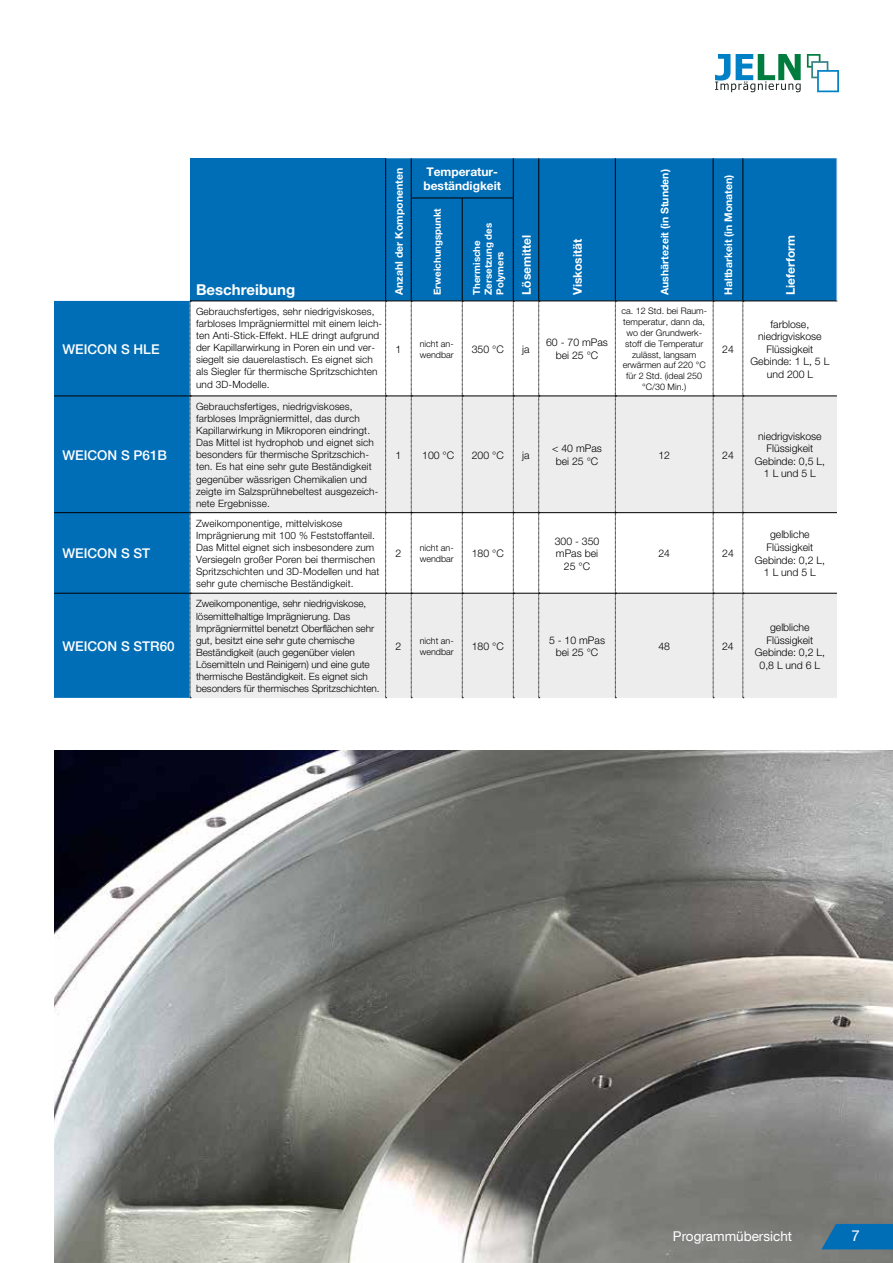
<style>
.page{position:relative;width:893px;height:1263px;background:#fff}
.page>*{position:absolute;margin:0;border:0;box-sizing:border-box;transform-origin:0 0}
.t1{font:700 15px "Helvetica Neue";color:#fff}
.t2{font:15px "Helvetica Neue LT Com";color:#fff}
.t3{font:500 13.5px "Helvetica Neue";color:#fff}
.t4{font:13.5px "Helvetica Neue LT Com";color:#fff}
.t5{font:700 12px/14.4px "Helvetica Neue";color:#fff}
.t6{font:300 10.5px/12.6px "Helvetica Neue";color:#000;text-align:center}
.t7{font:700 10.5px "Helvetica Neue";color:#fff}
.t8{font:300 10.05px/12px "Helvetica Neue";letter-spacing:.01em;color:#000}
.t9{font:700 9.75px/11.7px "Helvetica Neue";color:#fff}
.t10{font:300 9px/10.8px "Helvetica Neue";color:#000}
</style>
<div class="page">
<img style="left:54px;top:750px;width:839px;height:513px">
<svg style="left:54px;top:158px;width:783px;height:540px;background:#1e7ebe"></svg>
<svg style="left:191px;top:302px;width:646px;height:94px"></svg>
<svg style="left:191px;top:397px;width:646px;height:301px;fill:#ededed"></svg>
<hr style="left:385px;top:158px;width:1px;height:40px;background:#000">
<hr style="left:385px;top:198px;width:1px;height:103px;background:#000">
<hr style="left:411px;top:158px;width:1px;height:40px;background:#000">
<hr style="left:513px;top:158px;width:1px;height:40px;background:#000">
<hr style="left:538px;top:158px;width:1px;height:40px;background:#000">
<hr style="left:615px;top:158px;width:1px;height:40px;background:#000">
<hr style="left:713px;top:158px;width:1px;height:40px;background:#000">
<hr style="left:743px;top:158px;width:1px;height:40px;background:#000">
<hr style="left:538px;top:198px;width:1px;height:103px;background:#000">
<hr style="left:615px;top:198px;width:1px;height:103px;background:#000">
<hr style="left:713px;top:198px;width:1px;height:103px;background:#000">
<hr style="left:743px;top:198px;width:1px;height:103px;background:#000">
<hr style="left:411px;top:198px;width:51px;height:1px;background:#000">
<hr style="left:411px;top:198px;width:1px;height:103px;background:#000">
<hr style="left:462px;top:198px;width:51px;height:1px;background:#000">
<hr style="left:462px;top:198px;width:1px;height:103px;background:#000">
<hr style="left:513px;top:198px;width:1px;height:103px;background:#000">
<hr style="left:190px;top:301px;width:196px;height:1px;background:#000">
<hr style="left:411px;top:301px;width:51px;height:1px;background:#000">
<hr style="left:462px;top:301px;width:51px;height:1px;background:#000">
<hr style="left:539px;top:301px;width:76px;height:1px;background:#000">
<hr style="left:615px;top:301px;width:98px;height:1px;background:#000">
<hr style="left:713px;top:301px;width:30px;height:1px;background:#000">
<hr style="left:743px;top:301px;width:94px;height:1px;background:#000">
<hr style="left:54px;top:396px;width:136px;height:1px;background:#000">
<hr style="left:190px;top:396px;width:195px;height:1px;background:#000">
<hr style="left:411px;top:396px;width:51px;height:1px;background:#000">
<hr style="left:462px;top:396px;width:51px;height:1px;background:#000">
<hr style="left:539px;top:396px;width:76px;height:1px;background:#000">
<hr style="left:615px;top:396px;width:98px;height:1px;background:#000">
<hr style="left:713px;top:396px;width:30px;height:1px;background:#000">
<hr style="left:743px;top:396px;width:94px;height:1px;background:#000">
<hr style="left:54px;top:512px;width:136px;height:1px;background:#000">
<hr style="left:190px;top:512px;width:195px;height:1px;background:#000">
<hr style="left:411px;top:512px;width:51px;height:1px;background:#000">
<hr style="left:462px;top:512px;width:51px;height:1px;background:#000">
<hr style="left:539px;top:512px;width:76px;height:1px;background:#000">
<hr style="left:615px;top:512px;width:98px;height:1px;background:#000">
<hr style="left:713px;top:512px;width:30px;height:1px;background:#000">
<hr style="left:743px;top:512px;width:94px;height:1px;background:#000">
<hr style="left:54px;top:593px;width:136px;height:1px;background:#000">
<hr style="left:190px;top:593px;width:195px;height:1px;background:#000">
<hr style="left:411px;top:593px;width:51px;height:1px;background:#000">
<hr style="left:462px;top:593px;width:51px;height:1px;background:#000">
<hr style="left:539px;top:593px;width:76px;height:1px;background:#000">
<hr style="left:615px;top:593px;width:98px;height:1px;background:#000">
<hr style="left:713px;top:593px;width:30px;height:1px;background:#000">
<hr style="left:743px;top:593px;width:94px;height:1px;background:#000">
<svg style="left:190px;top:301px;width:1px;height:397px"></svg>
<svg style="left:385px;top:301px;width:27px;height:397px"></svg>
<svg style="left:462px;top:301px;width:1px;height:397px"></svg>
<svg style="left:513px;top:301px;width:27px;height:397px"></svg>
<svg style="left:615px;top:301px;width:1px;height:397px"></svg>
<svg style="left:713px;top:301px;width:1px;height:397px"></svg>
<svg style="left:743px;top:301px;width:1px;height:397px"></svg>
<hr style="left:837px;top:158px;width:1px;height:40px;background:#d7dff3">
<hr style="left:837px;top:198px;width:1px;height:103px;background:#d7dff3">
<svg style="left:807px;top:54px;width:32px;height:38px"></svg>
<svg style="left:715px;top:54px;width:86px;height:38px"></svg>
<svg style="left:821px;top:1224px;width:72px;height:25px;background:#0d6faf"></svg>
<h1 class="t1" style="left:196px;top:280px;width:101px">Beschreibung</h1>
<p class="t7" style="left:392px;top:295px;width:128px;rotate:-90deg">Anzahl der Komponenten</p>
<p class="t5" style="left:423px;top:164px;width:79px">Temperatur&shy;beständigkeit</p>
<p class="t9" style="left:431px;top:295px;width:88px;rotate:-90deg">Erweichungspunkt</p>
<p class="t9" style="left:470px;top:295px;width:74px;rotate:-90deg">Thermische<br>Zersetzung des<br>Polymers</p>
<p class="t5" style="left:519px;top:295px;width:62px;rotate:-90deg">Lösemittel</p>
<p class="t5" style="left:570px;top:295px;width:58px;rotate:-90deg">Viskosität</p>
<p class="t7" style="left:658px;top:295px;width:127px;rotate:-90deg">Aushärtezeit (in Stunden)</p>
<p class="t7" style="left:722px;top:295px;width:122px;rotate:-90deg">Haltbarkeit (in Monaten)</p>
<p class="t5" style="left:783px;top:295px;width:61px;rotate:-90deg">Lieferform</p>
<h2 class="t3" style="left:63px;top:341px;width:99px">WEICON S HLE</h2>
<p class="t8" style="left:196px;top:305px;width:188px">Gebrauchsfertiges, sehr niedrigviskoses, farbloses Imprägniermittel mit einem leich&shy;ten Anti-Stick-Effekt. HLE dringt aufgrund der Kapillarwirkung in Poren ein und ver&shy;siegelt sie dauerelastisch. Es eignet sich als Siegler für thermische Spritzschichten und 3D-Modelle.</p>
<p class="t6" style="left:395px;top:342px;width:7px">1</p>
<p class="t10" style="left:420px;top:338px;width:36px">nicht an&shy;wendbar</p>
<p class="t6" style="left:472px;top:342px;width:34px">350 °C</p>
<p class="t6" style="left:522px;top:342px;width:9px">ja</p>
<p class="t6" style="left:546px;top:336px;width:63px">60 - 70 mPas bei 25 °C</p>
<p class="t10" style="left:621px;top:305px;width:87px;text-align:center">ca. 12 Std. bei Raum&shy;temperatur, dann da, wo der Grundwerk&shy;stoff die Temperatur zulässt, langsam erwärmen auf 220 °C für 2 Std. (ideal 250 °C/30 Min.)</p>
<p class="t6" style="left:722px;top:342px;width:13px">24</p>
<p class="t6" style="left:750px;top:317px;width:80px">farblose, niedrigviskose<br>Flüssigkeit<br>Gebinde: 1 L, 5 L und 200 L</p>
<h2 class="t3" style="left:63px;top:447px;width:106px">WEICON S P61B</h2>
<p class="t8" style="left:196px;top:400px;width:184px">Gebrauchsfertiges, niedrigviskoses, farbloses Imprägniermittel, das durch Kapillarwirkung in Mikroporen eindringt.<br>Das Mittel ist hydrophob und eignet sich besonders für thermische Spritzschich&shy;ten. Es hat eine sehr gute Beständigkeit gegenüber wässrigen Chemikalien und zeigte im Salzsprühnebeltest ausgezeich&shy;nete Ergebnisse.</p>
<p class="t6" style="left:395px;top:448px;width:7px">1</p>
<p class="t6" style="left:422px;top:448px;width:34px">100 °C</p>
<p class="t6" style="left:472px;top:448px;width:34px">200 °C</p>
<p class="t6" style="left:522px;top:448px;width:9px">ja</p>
<p class="t6" style="left:552px;top:442px;width:51px">&lt; 40 mPas bei 25 °C</p>
<p class="t6" style="left:658px;top:448px;width:13px">12</p>
<p class="t6" style="left:722px;top:448px;width:13px">24</p>
<p class="t6" style="left:755px;top:429px;width:72px">niedrigviskose<br>Flüssigkeit<br>Gebinde: 0,5 L,<br>1 L und 5 L</p>
<h2 class="t3" style="left:63px;top:545px;width:89px">WEICON S ST</h2>
<p class="t8" style="left:196px;top:517px;width:185px">Zweikomponentige, mittelviskose Imprägnierung mit 100 % Feststoffanteil.<br>Das Mittel eignet sich insbesondere zum Versiegeln großer Poren bei thermischen Spritzschichten und 3D-Modellen und hat sehr gute chemische Beständigkeit.</p>
<p class="t6" style="left:395px;top:547px;width:7px">2</p>
<p class="t10" style="left:420px;top:542px;width:36px">nicht an&shy;wendbar</p>
<p class="t6" style="left:472px;top:547px;width:34px">180 °C</p>
<p class="t6" style="left:555px;top:534px;width:46px">300 - 350 mPas bei<br>25 °C</p>
<p class="t6" style="left:658px;top:547px;width:13px">24</p>
<p class="t6" style="left:722px;top:547px;width:13px">24</p>
<p class="t6" style="left:755px;top:528px;width:72px">gelbliche<br>Flüssigkeit<br>Gebinde: 0,2 L,<br>1 L und 5 L</p>
<h2 class="t3" style="left:63px;top:638px;width:114px">WEICON S STR60</h2>
<p class="t8" style="left:196px;top:598px;width:185px">Zweikomponentige, sehr niedrigviskose, lösemittelhaltige Imprägnierung. Das Imprägniermittel benetzt Oberflächen sehr gut, besitzt eine sehr gute chemische Beständigkeit (auch gegenüber vielen Lösemitteln und Reinigern) und eine gute thermische Beständigkeit. Es eignet sich besonders für thermisches Spritzschichten.</p>
<p class="t6" style="left:395px;top:640px;width:7px">2</p>
<p class="t10" style="left:420px;top:635px;width:36px">nicht an&shy;wendbar</p>
<p class="t6" style="left:472px;top:640px;width:34px">180 °C</p>
<p class="t6" style="left:549px;top:633px;width:58px">5 - 10 mPas bei 25 °C</p>
<p class="t6" style="left:658px;top:640px;width:13px">48</p>
<p class="t6" style="left:722px;top:640px;width:13px">24</p>
<p class="t6" style="left:755px;top:621px;width:72px">gelbliche<br>Flüssigkeit<br>Gebinde: 0,2 L,<br>0,8 L und 6 L</p>
<h2 class="t4" style="left:673px;top:1228px;width:121px">Programmübersicht</h2>
<h1 class="t2" style="left:852px;top:1226px;width:10px">7</h1>
</div>
